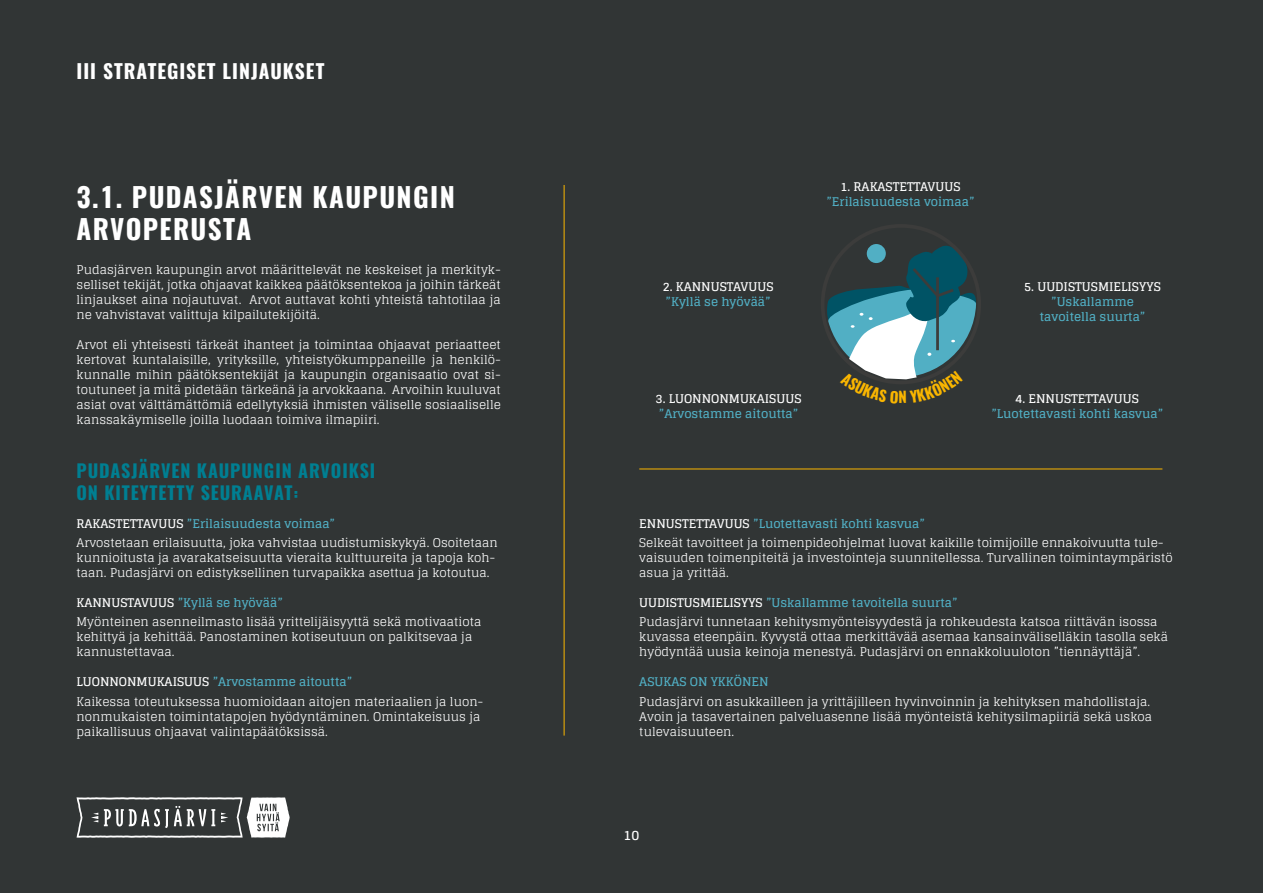
<style>
.page{position:relative;width:1263px;height:893px;background:#313535}
.page>*{position:absolute;margin:0;border:0;box-sizing:border-box;transform-origin:0 0}
.t1{font:700 27px/32.4px "Oswald";letter-spacing:.05em;color:#fff}
.t2{font:700 19.5px "Oswald";letter-spacing:.05em;color:#fff}
.t3{font:700 18px/21.6px "Oswald";letter-spacing:.05em;color:#007f92}
.t4{font:700 13.5px "Glegoo";color:#fff}
.t5{font:12px/15px "Glegoo";color:#fff}
.t6{font:700 12px/15px "Glegoo";color:#51afc4;text-align:center}
.t7{font:700 12px "Glegoo";color:#fff}
.s1{font-weight:700}
.s2{font-weight:700;color:#51afc4}
</style>
<div class="page">
<svg style="left:77px;top:797px;width:213px;height:41px"></svg>
<hr style="left:564px;top:185px;width:1px;height:551px;background:#fab600">
<hr style="left:639px;top:469px;width:523px;height:1px;background:#fab600">
<svg style="left:822px;top:243px;width:156px;height:141px"></svg>
<h2 class="t2" style="left:77px;top:60px;width:249px">III STRATEGISET LINJAUKSET</h2>
<h1 class="t1" style="left:77px;top:182px;width:380px">3.1. PUDASJÄRVEN KAUPUNGIN<br>ARVOPERUSTA</h1>
<p class="t5" style="left:77px;top:262px;width:426px;text-align:justify">Pudasjärven kaupungin arvot määrittelevät ne keskeiset ja merkityk&shy;selliset tekijät, jotka ohjaavat kaikkea päätöksentekoa ja joihin tärkeät linjaukset aina nojautuvat. Arvot auttavat kohti yhteistä tahtotilaa ja ne vahvistavat valittuja kilpailutekijöitä.</p>
<p class="t5" style="left:77px;top:337px;width:426px;text-align:justify">Arvot eli yhteisesti tärkeät ihanteet ja toimintaa ohjaavat periaatteet kertovat kuntalaisille, yrityksille, yhteistyökumppaneille ja henkilö&shy;kunnalle mihin päätöksentekijät ja kaupungin organisaatio ovat si&shy;toutuneet ja mitä pidetään tärkeänä ja arvokkaana. Arvoihin kuuluvat asiat ovat välttämättömiä edellytyksiä ihmisten väliselle sosiaaliselle kanssakäymiselle joilla luodaan toimiva ilmapiiri.</p>
<h3 class="t3" style="left:77px;top:461px;width:300px">PUDASJÄRVEN KAUPUNGIN ARVOIKSI<br>ON KITEYTETTY SEURAAVAT:</h3>
<p class="t5" style="left:77px;top:514px;width:423px;line-height:19.2px"><span class="s1">RAKASTETTAVUUS</span> <span class="s2">”Erilaisuudesta voimaa”<br></span>Arvostetaan erilaisuutta, joka vahvistaa uudistumiskykyä. Osoitetaan</p>
<p class="t5" style="left:77px;top:550px;width:420px">kunnioitusta ja avarakatseisuutta vieraita kulttuureita ja tapoja koh&shy;taan. Pudasjärvi on edistyksellinen turvapaikka asettua ja kotoutua.</p>
<p class="t5" style="left:77px;top:593px;width:406px;line-height:19.2px"><span class="s1">KANNUSTAVUUS</span> <span class="s2">”Kyllä se hyövää”<br></span>Myönteinen asenneilmasto lisää yrittelijäisyyttä sekä motivaatiota</p>
<p class="t5" style="left:77px;top:630px;width:397px">kehittyä ja kehittää. Panostaminen kotiseutuun on palkitsevaa ja kannustettavaa.</p>
<p class="t5" style="left:77px;top:673px;width:408px;line-height:19.2px"><span class="s1">LUONNONMUKAISUUS</span> <span class="s2">”Arvostamme aitoutta”<br></span>Kaikessa toteutuksessa huomioidaan aitojen materiaalien ja luon-</p>
<p class="t5" style="left:77px;top:709px;width:405px">nonmukaisten toimintatapojen hyödyntäminen. Omintakeisuus ja paikallisuus ohjaavat valintapäätöksissä.</p>
<p class="t7" style="left:840px;top:179px;width:122px">1. RAKASTETTAVUUS</p>
<p class="t6" style="left:826px;top:194px;width:150px">”Erilaisuudesta voimaa”</p>
<p class="t7" style="left:663px;top:279px;width:112px">2. KANNUSTAVUUS</p>
<p class="t6" style="left:666px;top:294px;width:107px">”Kyllä se hyövää”</p>
<p class="t7" style="left:656px;top:392px;width:147px">3. LUONNONMUKAISUUS</p>
<p class="t6" style="left:659px;top:406px;width:141px">”Arvostamme aitoutta”</p>
<p class="t7" style="left:1024px;top:279px;width:138px">5. UUDISTUSMIELISYYS</p>
<p class="t6" style="left:1040px;top:294px;width:107px">”Uskallamme tavoitella suurta”</p>
<p class="t7" style="left:1015px;top:392px;width:125px">4. ENNUSTETTAVUUS</p>
<p class="t6" style="left:991px;top:406px;width:173px">”Luotettavasti kohti kasvua”</p>
<p class="t5" style="left:639px;top:514px;width:526px;line-height:19.2px"><span class="s1">ENNUSTETTAVUUS</span> <span class="s2">”Luotettavasti kohti kasvua”<br></span>Selkeät tavoitteet ja toimenpideohjelmat luovat kaikille toimijoille ennakoivuutta tule-</p>
<p class="t5" style="left:639px;top:550px;width:535px">vaisuuden toimenpiteitä ja investointeja suunnitellessa. Turvallinen toimintaympäristö asua ja yrittää.</p>
<p class="t5" style="left:639px;top:593px;width:520px;line-height:19.2px"><span class="s1">UUDISTUSMIELISYYS</span> <span class="s2">”Uskallamme tavoitella suurta”<br></span>Pudasjärvi tunnetaan kehitysmyönteisyydestä ja rohkeudesta katsoa riittävän isossa</p>
<p class="t5" style="left:639px;top:630px;width:530px">kuvassa eteenpäin. Kyvystä ottaa merkittävää asemaa kansainväliselläkin tasolla sekä hyödyntää uusia keinoja menestyä. Pudasjärvi on ennakkoluuloton ”tiennäyttäjä”.</p>
<p class="t6" style="left:639px;top:675px;width:131px">ASUKAS ON YKKÖNEN</p>
<p class="t5" style="left:639px;top:694px;width:514px">Pudasjärvi on asukkailleen ja yrittäjilleen hyvinvoinnin ja kehityksen mahdollistaja.<br>Avoin ja tasavertainen palveluasenne lisää myönteistä kehitysilmapiiriä sekä uskoa tulevaisuuteen.</p>
<p class="t4" style="left:623px;top:827px;width:17px">10</p>
</div>
